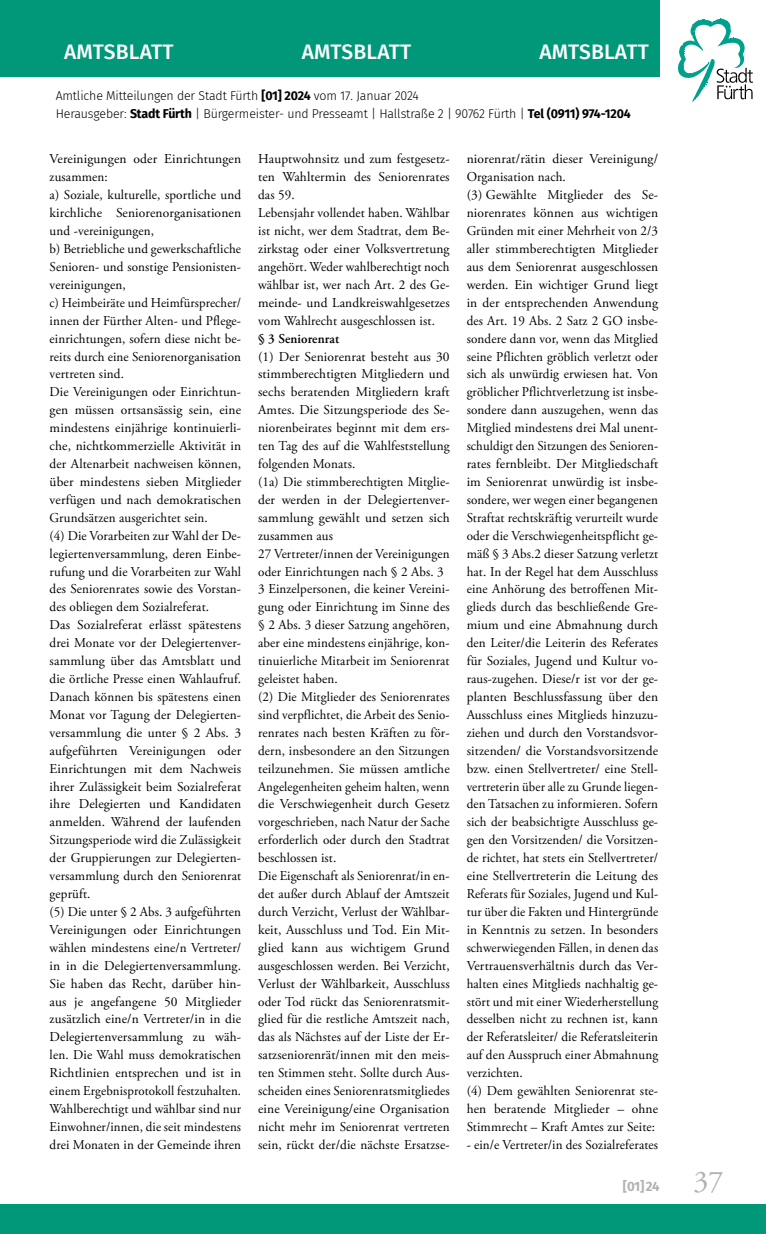
<style>
.page{position:relative;width:766px;height:1234px;background:#fff}
.page>*{position:absolute;margin:0;border:0;box-sizing:border-box;transform-origin:0 0}
.t1{font:30px "Adobe Garamond Pro";color:#b3b2b2}
.t2{font:500 21px "Fira Sans";letter-spacing:.01em;color:#fff}
.Amtsblatt_Fließtext_Garamond{font:13.5px/17.9px "Adobe Garamond Pro";letter-spacing:.01em;color:#000;text-align:justify}
.Amtsblatt_Fließtext_Garamond-2{font:13.5px/17.9px "Adobe Garamond Pro";letter-spacing:.01em;color:#000;text-align:justify;scale:.96 1}
.Amtsblatt_Fließtext_Garamond-3{font:13.5px/17.9px "Adobe Garamond Pro";letter-spacing:.01em;color:#000;text-align:justify;scale:.95 1}
.Amtsblatt_Fließtext_Garamond-4{font:600 13.5px "Adobe Garamond Pro";letter-spacing:.01em;color:#000}
.t3{font:700 13.5px "Fira Sans";color:#b3b2b2}
.t4{font:300 12.75px/17.2px "Fira Sans";letter-spacing:-.01em;color:#000}
.s1{font-weight:700}
</style>
<div class="page">
<div style="left:0;top:1203px;width:765px;height:30px;background:#009879"></div>
<div style="left:0;top:0;width:659px;height:77px;background:#009879"></div>
<svg style="left:678px;top:19px;width:74px;height:83px"></svg>
<h2 class="t2" style="left:64px;top:35px;width:111px">AMTSBLATT</h2>
<h2 class="t2" style="left:301px;top:35px;width:111px">AMTSBLATT</h2>
<h2 class="t2" style="left:539px;top:35px;width:111px">AMTSBLATT</h2>
<p class="t4" style="left:56px;top:87px;width:576px">Amtliche Mitteilungen der Stadt Fürth <span class="s1">[01] 2024</span> vom 17. Januar 2024<br>Herausgeber: <span class="s1">Stadt Fürth</span> | Bürgermeister- und Presseamt | Hallstraße 2 | 90762 Fürth | <span class="s1">Tel (0911) 974-1204</span></p>
<p class="Amtsblatt_Fließtext_Garamond" style="left:50px;top:151px;width:193px">Vereinigungen oder Einrichtungen zusammen:</p>
<p class="Amtsblatt_Fließtext_Garamond" style="left:50px;top:186px;width:193px">a) Soziale, kulturelle, sportliche und kirchliche Seniorenorganisationen und -vereinigungen,</p>
<p class="Amtsblatt_Fließtext_Garamond" style="left:50px;top:240px;width:193px">b) Betriebliche und gewerkschaftliche Senioren- und sonstige Pensionisten&shy;vereinigungen,</p>
<p class="Amtsblatt_Fließtext_Garamond-3" style="left:50px;top:294px;width:203px">c) Heimbeiräte und Heimfürsprecher/ innen der Fürther Alten- und Pflege&shy;einrichtungen, sofern diese nicht be&shy;reits durch eine Seniorenorganisation vertreten sind.</p>
<p class="Amtsblatt_Fließtext_Garamond" style="left:50px;top:383px;width:193px">Die Vereinigungen oder Einrichtun&shy;gen müssen ortsansässig sein, eine mindestens einjährige kontinuierli&shy;che, nichtkommerzielle Aktivität in der Altenarbeit nachweisen können, über mindestens sieben Mitglieder verfügen und nach demokratischen Grundsätzen ausgerichtet sein.</p>
<p class="Amtsblatt_Fließtext_Garamond" style="left:50px;top:527px;width:193px">(4) Die Vorarbeiten zur Wahl der De&shy;legiertenversammlung, deren Einbe&shy;rufung und die Vorarbeiten zur Wahl des Seniorenrates sowie des Vorstan&shy;des obliegen dem Sozialreferat.</p>
<p class="Amtsblatt_Fließtext_Garamond" style="left:50px;top:616px;width:193px">Das Sozialreferat erlässt spätestens drei Monate vor der Delegiertenver&shy;sammlung über das Amtsblatt und die örtliche Presse einen Wahlaufruf.<br>Danach können bis spätestens einen Monat vor Tagung der Delegierten&shy;versammlung die unter § 2 Abs. 3 aufgeführten Vereinigungen oder Einrichtungen mit dem Nachweis ihrer Zulässigkeit beim Sozialreferat ihre Delegierten und Kandidaten anmelden. Während der laufenden Sitzungsperiode wird die Zulässigkeit der Gruppierungen zur Delegierten&shy;versammlung durch den Seniorenrat geprüft.</p>
<p class="Amtsblatt_Fließtext_Garamond" style="left:50px;top:903px;width:193px">(5) Die unter § 2 Abs. 3 aufgeführten Vereinigungen oder Einrichtungen wählen mindestens eine/n Vertreter/ in in die Delegiertenversammlung.<br>Sie haben das Recht, darüber hin&shy;aus je angefangene 50 Mitglieder zusätzlich eine/n Vertreter/in in die Delegiertenversammlung zu wäh&shy;len. Die Wahl muss demokratischen Richtlinien entsprechen und ist in einem Ergebnisprotokoll festzuhalten.<br>Wahlberechtigt und wählbar sind nur Einwohner/innen, die seit mindestens drei Monaten in der Gemeinde ihren</p>
<p class="Amtsblatt_Fließtext_Garamond" style="left:258px;top:151px;width:193px">Hauptwohnsitz und zum festgesetz&shy;ten Wahltermin des Seniorenrates das 59.</p>
<p class="Amtsblatt_Fließtext_Garamond" style="left:258px;top:204px;width:193px">Lebensjahr vollendet haben. Wählbar ist nicht, wer dem Stadtrat, dem Be&shy;zirkstag oder einer Volksvertretung angehört. Weder wahlberechtigt noch wählbar ist, wer nach Art. 2 des Ge&shy;meinde- und Landkreiswahlgesetzes vom Wahlrecht ausgeschlossen ist.</p>
<p class="Amtsblatt_Fließtext_Garamond-4" style="left:258px;top:330px;width:83px">§ 3 Seniorenrat</p>
<p class="Amtsblatt_Fließtext_Garamond" style="left:258px;top:348px;width:193px">(1) Der Seniorenrat besteht aus 30 stimmberechtigten Mitgliedern und sechs beratenden Mitgliedern kraft Amtes. Die Sitzungsperiode des Se&shy;niorenbeirates beginnt mit dem ers&shy;ten Tag des auf die Wahlfeststellung folgenden Monats.</p>
<p class="Amtsblatt_Fließtext_Garamond" style="left:258px;top:473px;width:193px">(1a) Die stimmberechtigten Mitglie&shy;der werden in der Delegiertenver&shy;sammlung gewählt und setzen sich zusammen aus</p>
<p class="Amtsblatt_Fließtext_Garamond" style="left:258px;top:545px;width:193px">27 Vertreter/innen der Vereinigungen oder Einrichtungen nach § 2 Abs. 3</p>
<p class="Amtsblatt_Fließtext_Garamond" style="left:258px;top:580px;width:193px">3 Einzelpersonen, die keiner Vereini&shy;gung oder Einrichtung im Sinne des § 2 Abs. 3 dieser Satzung angehören, aber eine mindestens einjährige, kon&shy;tinuierliche Mitarbeit im Seniorenrat geleistet haben.</p>
<p class="Amtsblatt_Fließtext_Garamond" style="left:258px;top:688px;width:193px">(2) Die Mitglieder des Seniorenrates sind verpflichtet, die Arbeit des Senio&shy;renrates nach besten Kräften zu för&shy;dern, insbesondere an den Sitzungen teilzunehmen. Sie müssen amtliche Angelegenheiten geheim halten, wenn die Verschwiegenheit durch Gesetz vorgeschrieben, nach Natur der Sache erforderlich oder durch den Stadtrat beschlossen ist.</p>
<p class="Amtsblatt_Fließtext_Garamond-2" style="left:258px;top:867px;width:201px">Die Eigenschaft als Seniorenrat/in en&shy;det außer durch Ablauf der Amtszeit durch Verzicht, Verlust der Wählbar&shy;keit, Ausschluss und Tod. Ein Mit&shy;glied kann aus wichtigem Grund ausgeschlossen werden. Bei Verzicht, Verlust der Wählbarkeit, Ausschluss oder Tod rückt das Seniorenratsmit&shy;glied für die restliche Amtszeit nach, das als Nächstes auf der Liste der Er&shy;satzseniorenrät/innen mit den meis&shy;ten Stimmen steht. Sollte durch Aus&shy;scheiden eines Seniorenratsmitgliedes eine Vereinigung/eine Organisation nicht mehr im Seniorenrat vertreten sein, rückt der/die nächste Ersatzse-</p>
<p class="Amtsblatt_Fließtext_Garamond" style="left:466px;top:151px;width:193px">niorenrat/rätin dieser Vereinigung/<br>Organisation nach.</p>
<p class="Amtsblatt_Fließtext_Garamond" style="left:466px;top:186px;width:193px">(3) Gewählte Mitglieder des Se&shy;niorenrates können aus wichtigen Gründen mit einer Mehrheit von 2/3 aller stimmberechtigten Mitglieder aus dem Seniorenrat ausgeschlossen werden. Ein wichtiger Grund liegt in der entsprechenden Anwendung des Art. 19 Abs. 2 Satz 2 GO insbe&shy;sondere dann vor, wenn das Mitglied seine Pflichten gröblich verletzt oder sich als unwürdig erwiesen hat. Von gröblicher Pflichtverletzung ist insbe&shy;sondere dann auszugehen, wenn das Mitglied mindestens drei Mal unent&shy;schuldigt den Sitzungen des Senioren&shy;rates fernbleibt. Der Mitgliedschaft im Seniorenrat unwürdig ist insbe&shy;sondere, wer wegen einer begangenen Straftat rechtskräftig verurteilt wurde oder die Verschwiegenheitspflicht ge&shy;mäß § 3 Abs.2 dieser Satzung verletzt hat. In der Regel hat dem Ausschluss eine Anhörung des betroffenen Mit&shy;glieds durch das beschließende Gre&shy;mium und eine Abmahnung durch den Leiter/die Leiterin des Referates für Soziales, Jugend und Kultur vo&shy;raus-zugehen. Diese/r ist vor der ge&shy;planten Beschlussfassung über den Ausschluss eines Mitglieds hinzuzu&shy;ziehen und durch den Vorstandsvor&shy;sitzenden/ die Vorstandsvorsitzende bzw. einen Stellvertreter/ eine Stell&shy;vertreterin über alle zu Grunde liegen&shy;den Tatsachen zu informieren. Sofern sich der beabsichtigte Ausschluss ge&shy;gen den Vorsitzenden/ die Vorsitzen&shy;de richtet, hat stets ein Stellvertreter/ eine Stellvertreterin die Leitung des Referats für Soziales, Jugend und Kul&shy;tur über die Fakten und Hintergründe in Kenntnis zu setzen. In besonders schwerwiegenden Fällen, in denen das Vertrauensverhältnis durch das Ver&shy;halten eines Mitglieds nachhaltig ge&shy;stört und mit einer Wiederherstellung desselben nicht zu rechnen ist, kann der Referatsleiter/ die Referatsleiterin auf den Ausspruch einer Abmahnung verzichten.</p>
<p class="Amtsblatt_Fließtext_Garamond" style="left:466px;top:1082px;width:193px">(4) Dem gewählten Seniorenrat ste&shy;hen beratende Mitglieder – ohne Stimmrecht – Kraft Amtes zur Seite:</p>
<p class="Amtsblatt_Fließtext_Garamond" style="left:466px;top:1135px;width:193px">- ein/e Vertreter/in des Sozialreferates</p>
<p class="t3" style="left:622px;top:1174px;width:38px">[01]24</p>
<h1 class="t1" style="left:693px;top:1163px;width:31px">37</h1>
</div>
